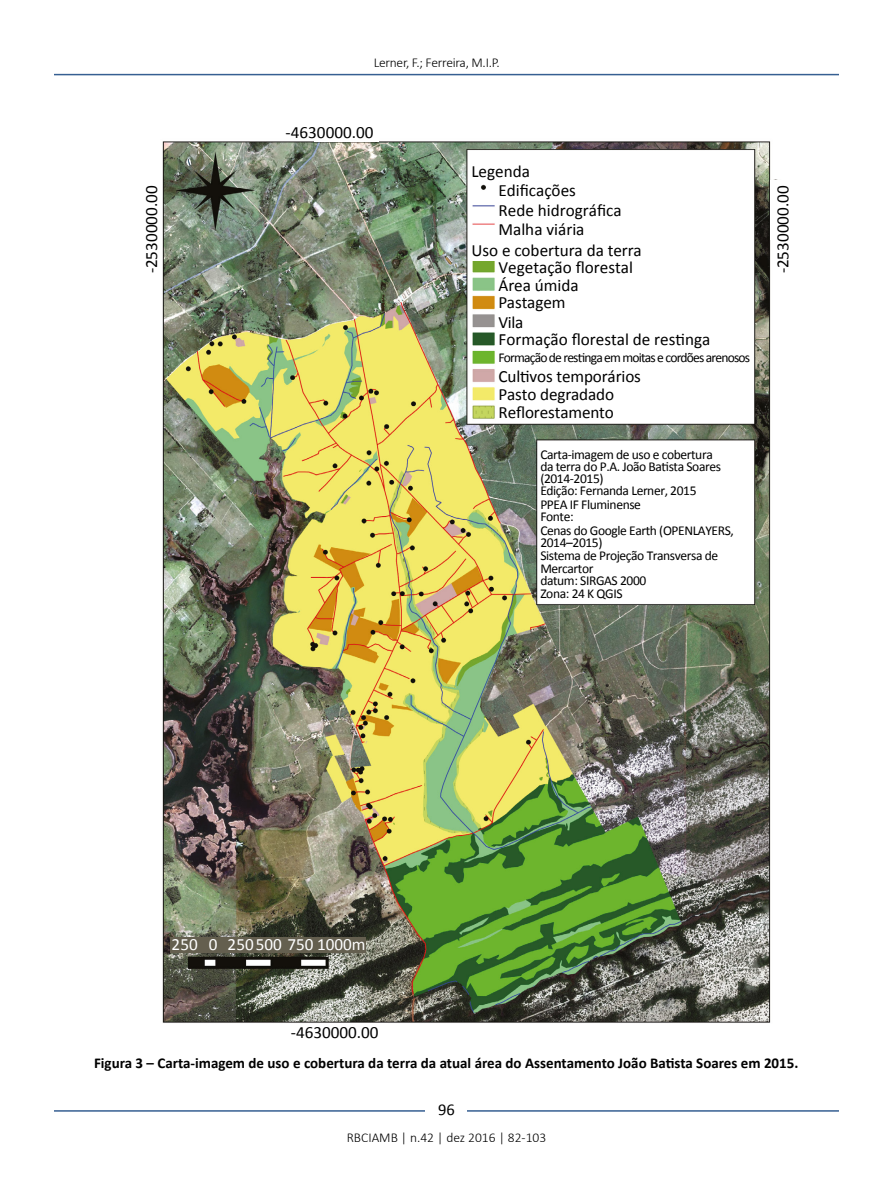
<style>
.page{position:relative;width:893px;height:1191px;background:#fff}
.page>*{position:absolute;margin:0;border:0;box-sizing:border-box;transform-origin:0 0}
.t1{font:17.1px/19.4px "Calibri";color:#000}
.t2{font:17.1px "Calibri";color:#fff}
.t3{font:16.5px "Calibri";color:#000}
.t4{font:700 15px "Calibri";color:#000}
.t5{font:13.5px/12.5px "Calibri";letter-spacing:-.03em;color:#000}
.t6{font:13.5px "Calibri";letter-spacing:-.06em;color:#000}
.t7{font:300 13.5px "Calibri";color:#000}
.t8{font:300 13.5px "Calibri";letter-spacing:-.02em;color:#000}
</style>
<div class="page">
<hr style="left:54px;top:74px;width:785px;height:1px;background:#365f92">
<hr style="left:54px;top:1110px;width:785px;height:1px;background:#365f92">
<div style="left:426px;top:1096px;width:41px;height:26px;background:#fff"></div>
<img style="left:162px;top:141px;width:616px;height:882px">
<div style="left:314px;top:124px;width:65px;height:18px;background:#fff"></div>
<div style="left:770px;top:180px;width:16px;height:59px;background:#fff"></div>
<div style="left:470px;top:155px;width:61px;height:25px;background:#fff"></div>
<div style="left:500px;top:182px;width:98px;height:60px;background:#fff"></div>
<div style="left:470px;top:232px;width:183px;height:29px;background:#fff"></div>
<div style="left:498px;top:256px;width:255px;height:166px;background:#fff"></div>
<div style="left:540px;top:443px;width:192px;height:157px;background:#fff"></div>
<div style="left:170px;top:937px;width:196px;height:16px;background:#645f4f"></div>
<p class="t8" style="left:374px;top:54px;width:128px">Lerner, F.; Ferreira, M.I.P.</p>
<p class="t1" style="left:286px;top:123px;width:89px">-4630000.00</p>
<p class="t1" style="left:498px;top:161px;width:125px;text-indent:-27px">Legenda<br>Edificações<br>Rede hidrográfica<br>Malha viária</p>
<p class="t1" style="left:498px;top:242px;width:145px;line-height:16.4px;text-indent:-27px">Uso e cobertura da terra<br>Vegetação florestal</p>
<p class="t1" style="left:498px;top:277px;width:82px;line-height:17.1px">Área úmida<br>Pastagem</p>
<p class="t1" style="left:498px;top:313px;width:213px;line-height:17px">Vila<br>Formação florestal de restinga</p>
<p class="t6" style="left:498px;top:348px;width:253px">Formação de restinga em moitas e cordões arenosos</p>
<p class="t1" style="left:498px;top:367px;width:144px">Cultivos temporários</p>
<p class="t1" style="left:142px;top:273px;width:89px;rotate:-90deg">-2530000.00</p>
<p class="t1" style="left:773px;top:273px;width:89px;rotate:-90deg">-2530000.00</p>
<p class="t1" style="left:498px;top:386px;width:117px;line-height:17.4px">Pasto degradado<br>Reflorestamento</p>
<p class="t2" style="left:172px;top:933px;width:195px">250 0 250500 750 1000m</p>
<p class="t1" style="left:291px;top:1022px;width:89px">-4630000.00</p>
<p class="t5" style="left:540px;top:448px;width:182px">Carta-imagem de uso e cobertura da terra do P.A. João Batista Soares (2014-2015)<br>Edição: Fernanda Lerner, 2015</p>
<p class="t5" style="left:540px;top:499px;width:102px;line-height:12px">PPEA IF Fluminense<br>Fonte:</p>
<p class="t5" style="left:540px;top:524px;width:195px">Cenas do Google Earth (OPENLAYERS,<br>2014–2015)<br>Sistema de Projeção Transversa de<br>Mercartor<br>datum: SIRGAS 2000</p>
<p class="t5" style="left:540px;top:587px;width:84px">Zona: 24 K QGIS</p>
<p class="t4" style="left:94px;top:1053px;width:706px">Figura 3 – Carta-imagem de uso e cobertura da terra da atual área do Assentamento João Batista Soares em 2015.</p>
<p class="t3" style="left:438px;top:1099px;width:18px">96</p>
<p class="t7" style="left:347px;top:1129px;width:201px">RBCIAMB | n.42 | dez 2016 | 82-103</p>
</div>
